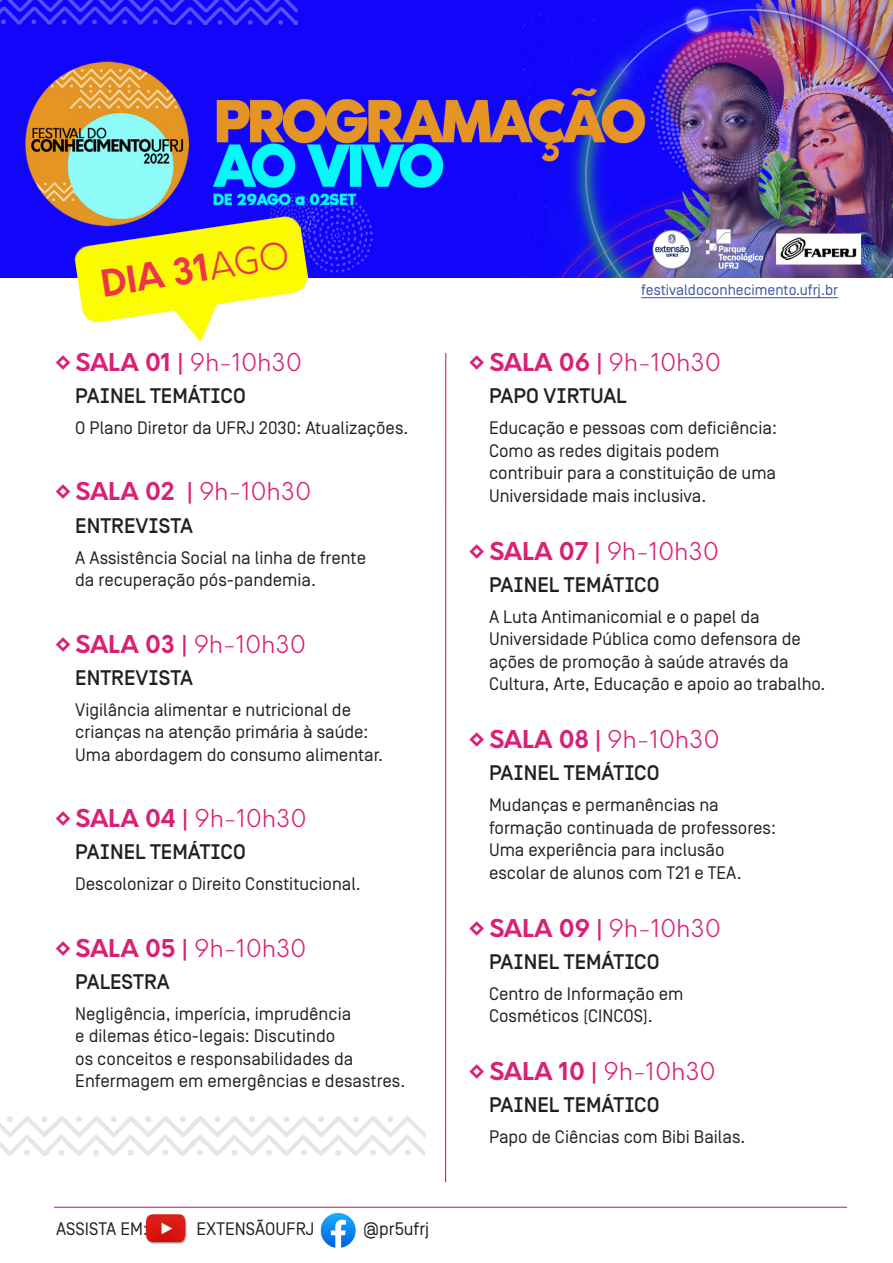
<style>
.page{position:relative;width:893px;height:1263px;background:#fff}
.page>*{position:absolute;margin:0;border:0;box-sizing:border-box;transform-origin:0 0}
.TITULO_DATA{font:700 36px "Orkney";color:#ee344a}
.t1{font:700 24px "Orkney";color:#da2075}
._2_-_MODALIDADE{font:21px "Simplon Oi Headline";color:#231f20}
._3_Texto_menor{font:18px/22.5px "Simplon BP";color:#231f20}
._3_-_TEXTO{font:18px/22.5px "Simplon BP";color:#231f20}
.t2{font:15px "Simplon BP";color:#3a53a3}
.s1{font-weight:300}
</style>
<div class="page">
<img style="left:145px;top:1214px;width:42px;height:30px">
<img style="left:321px;top:1213px;width:35px;height:35px">
<hr style="left:54px;top:1207px;width:793px;height:1px;background:#dc208a">
<hr style="left:445px;top:353px;width:1px;height:829px;background:#dc208a">
<img style="left:0;top:0;width:893px;height:277px">
<hr style="left:641px;top:297px;width:197px;height:1px;background:#3a53a3">
<img style="left:73px;top:214px;width:242px;height:129px">
<img style="left:0;top:1116px;width:425px;height:40px">
<p class="TITULO_DATA" style="left:98px;top:260px;width:191px;rotate:-9deg">DIA 31<span class="s1">AGO</span></p>
<p class="t1" style="left:54px;top:346px;width:250px">◊SALA 01 | <span class="s1">9h-10h30</span></p>
<p class="_2_-_MODALIDADE" style="left:75px;top:384px;width:172px">PAINEL TEMÁTICO</p>
<p class="_3_-_TEXTO" style="left:75px;top:417px;width:335px">O Plano Diretor da UFRJ 2030: Atualizações.</p>
<p class="t1" style="left:54px;top:476px;width:259px">◊SALA 02 | <span class="s1">9h-10h30</span></p>
<p class="_2_-_MODALIDADE" style="left:75px;top:513px;width:119px">ENTREVISTA</p>
<p class="_3_-_TEXTO" style="left:75px;top:546px;width:292px">A Assistência Social na linha de frente da recuperação pós-pandemia.</p>
<p class="t1" style="left:54px;top:628px;width:254px">◊SALA 03 | <span class="s1">9h-10h30</span></p>
<p class="_2_-_MODALIDADE" style="left:75px;top:665px;width:119px">ENTREVISTA</p>
<p class="_3_-_TEXTO" style="left:75px;top:698px;width:309px">Vigilância alimentar e nutricional de crianças na atenção primária à saúde:<br>Uma abordagem do consumo alimentar.</p>
<p class="t1" style="left:54px;top:802px;width:254px">◊SALA 04 | <span class="s1">9h-10h30</span></p>
<p class="_2_-_MODALIDADE" style="left:75px;top:840px;width:172px">PAINEL TEMÁTICO</p>
<p class="_3_-_TEXTO" style="left:75px;top:873px;width:287px">Descolonizar o Direito Constitucional.</p>
<p class="t1" style="left:54px;top:932px;width:254px">◊SALA 05 | <span class="s1">9h-10h30</span></p>
<p class="_2_-_MODALIDADE" style="left:75px;top:969px;width:96px">PALESTRA</p>
<p class="_3_-_TEXTO" style="left:75px;top:1002px;width:332px">Negligência, imperícia, imprudência<br>e dilemas ético-legais: Discutindo<br>os conceitos e responsabilidades da Enfermagem em emergências e desastres.</p>
<p class="_3_Texto_menor" style="left:56px;top:1217px;width:93px">ASSISTA EM:</p>
<p class="_3_Texto_menor" style="left:197px;top:1217px;width:119px">EXTENSÃOUFRJ</p>
<p class="_3_Texto_menor" style="left:363px;top:1217px;width:68px">@pr5ufrj</p>
<p class="t2" style="left:641px;top:282px;width:198px">festivaldoconhecimento.ufrj.br</p>
<p class="t1" style="left:468px;top:346px;width:255px">◊SALA 06 | <span class="s1">9h-10h30</span></p>
<p class="_2_-_MODALIDADE" style="left:489px;top:384px;width:139px">PAPO VIRTUAL</p>
<p class="_3_Texto_menor" style="left:489px;top:417px;width:289px">Educação e pessoas com deficiência:<br>Como as redes digitais podem contribuir para a constituição de uma Universidade mais inclusiva.</p>
<p class="t1" style="left:468px;top:535px;width:253px">◊SALA 07 | <span class="s1">9h-10h30</span></p>
<p class="_2_-_MODALIDADE" style="left:489px;top:572px;width:172px">PAINEL TEMÁTICO</p>
<p class="_3_Texto_menor" style="left:489px;top:605px;width:338px">A Luta Antimanicomial e o papel da Universidade Pública como defensora de ações de promoção à saúde através da Cultura, Arte, Educação e apoio ao trabalho.</p>
<p class="t1" style="left:468px;top:723px;width:253px">◊SALA 08 | <span class="s1">9h-10h30</span></p>
<p class="_2_-_MODALIDADE" style="left:489px;top:761px;width:172px">PAINEL TEMÁTICO</p>
<p class="_3_Texto_menor" style="left:489px;top:794px;width:288px">Mudanças e permanências na formação continuada de professores:<br>Uma experiência para inclusão escolar de alunos com T21 e TEA.</p>
<p class="t1" style="left:468px;top:912px;width:255px">◊SALA 09 | <span class="s1">9h-10h30</span></p>
<p class="_2_-_MODALIDADE" style="left:489px;top:949px;width:172px">PAINEL TEMÁTICO</p>
<p class="_3_Texto_menor" style="left:489px;top:982px;width:196px">Centro de Informação em<br>Cosméticos (CINCOS).</p>
<p class="t1" style="left:468px;top:1055px;width:250px">◊SALA 10 | <span class="s1">9h-10h30</span></p>
<p class="_2_-_MODALIDADE" style="left:489px;top:1093px;width:172px">PAINEL TEMÁTICO</p>
<p class="_3_-_TEXTO" style="left:489px;top:1126px;width:258px">Papo de Ciências com Bibi Bailas.</p>
</div>
